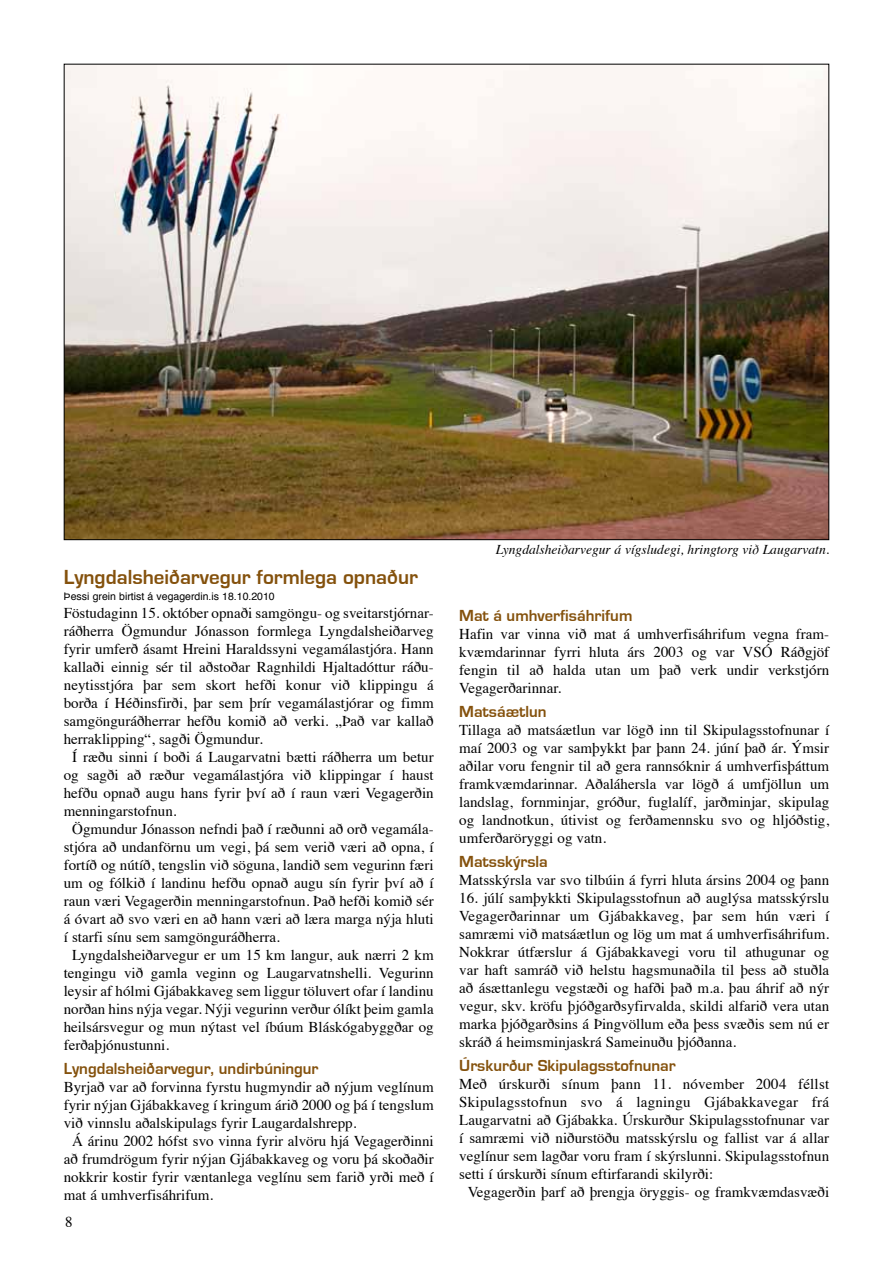
<style>
.page{position:relative;width:893px;height:1263px;background:#fff}
.page>*{position:absolute;margin:0;border:0;box-sizing:border-box;transform-origin:0 0}
.t1{font:700 21px "Eurostile";color:#84510c}
.t2{font:700 16.5px "Eurostile";color:#84510c}
.t3{font:15px/18px "Times";color:#000;text-align:justify}
.t4{font:italic 13.5px "Times";color:#000}
.t5{font:10.5px "Helvetica";color:#000}
</style>
<div class="page">
<img style="left:66px;top:66px;width:761px;height:472px">
<h1 class="t1" style="left:64px;top:566px;width:356px">Lyngdalsheiðarvegur formlega opnaður</h1>
<p class="t5" style="left:64px;top:588px;width:213px">Þessi grein birtist á vegagerdin.is 18.10.2010</p>
<p class="t3" style="left:64px;top:603px;width:370px">Föstudaginn 15. október opnaði samgöngu- og sveitarstjórnar-</p>
<p class="t3" style="left:64px;top:621px;width:371px">ráðherra Ögmundur Jónasson formlega Lyngdalsheiðarveg</p>
<p class="t3" style="left:64px;top:639px;width:371px">fyrir umferð ásamt Hreini Haraldssyni vegamálastjóra. Hann</p>
<p class="t3" style="left:64px;top:657px;width:370px">kallaði einnig sér til aðstoðar Ragnhildi Hjaltadóttur ráðu-</p>
<p class="t3" style="left:64px;top:675px;width:371px">neytisstjóra þar sem skort hefði konur við klippingu á</p>
<p class="t3" style="left:64px;top:693px;width:371px">borða í Héðinsfirði, þar sem þrír vegamálastjórar og fimm</p>
<p class="t3" style="left:64px;top:711px;width:371px">samgönguráðherrar hefðu komið að verki. „Það var kallað</p>
<p class="t3" style="left:64px;top:729px;width:201px">herraklipping“, sagði Ögmundur.</p>
<p class="t3" style="left:72px;top:747px;width:363px">Í ræðu sinni í boði á Laugarvatni bætti ráðherra um betur</p>
<p class="t3" style="left:64px;top:765px;width:371px">og sagði að ræður vegamálastjóra við klippingar í haust</p>
<p class="t3" style="left:64px;top:783px;width:371px">hefðu opnað augu hans fyrir því að í raun væri Vegagerðin</p>
<p class="t3" style="left:64px;top:801px;width:114px">menningarstofnun.</p>
<p class="t3" style="left:72px;top:819px;width:362px">Ögmundur Jónasson nefndi það í ræðunni að orð vegamála-</p>
<p class="t3" style="left:64px;top:837px;width:371px">stjóra að undanförnu um vegi, þá sem verið væri að opna, í</p>
<p class="t3" style="left:64px;top:855px;width:371px">fortíð og nútíð, tengslin við söguna, landið sem vegurinn færi</p>
<p class="t3" style="left:64px;top:873px;width:371px">um og fólkið í landinu hefðu opnað augu sín fyrir því að í</p>
<p class="t3" style="left:64px;top:891px;width:371px">raun væri Vegagerðin menningarstofnun. Það hefði komið sér</p>
<p class="t3" style="left:64px;top:909px;width:371px">á óvart að svo væri en að hann væri að læra marga nýja hluti</p>
<p class="t3" style="left:64px;top:927px;width:218px">í starfi sínu sem samgönguráðherra.</p>
<p class="t3" style="left:72px;top:945px;width:363px">Lyngdalsheiðarvegur er um 15 km langur, auk nærri 2 km</p>
<p class="t3" style="left:64px;top:963px;width:371px">tengingu við gamla veginn og Laugarvatnshelli. Vegurinn</p>
<p class="t3" style="left:64px;top:981px;width:371px">leysir af hólmi Gjábakkaveg sem liggur töluvert ofar í landinu</p>
<p class="t3" style="left:64px;top:999px;width:371px">norðan hins nýja vegar. Nýji vegurinn verður ólíkt þeim gamla</p>
<p class="t3" style="left:64px;top:1017px;width:371px">heilsársvegur og mun nýtast vel íbúum Bláskógabyggðar og</p>
<p class="t3" style="left:64px;top:1035px;width:107px">ferðaþjónustunni.</p>
<p class="t2" style="left:64px;top:1060px;width:256px">Lyngdalsheiðarvegur, undirbúningur</p>
<p class="t3" style="left:64px;top:1077px;width:371px">Byrjað var að forvinna fyrstu hugmyndir að nýjum veglínum</p>
<p class="t3" style="left:64px;top:1095px;width:371px">fyrir nýjan Gjábakkaveg í kringum árið 2000 og þá í tengslum</p>
<p class="t3" style="left:64px;top:1113px;width:294px">við vinnslu aðalskipulags fyrir Laugardalshrepp.</p>
<p class="t3" style="left:72px;top:1131px;width:363px">Á árinu 2002 hófst svo vinna fyrir alvöru hjá Vegagerðinni</p>
<p class="t3" style="left:64px;top:1149px;width:371px">að frumdrögum fyrir nýjan Gjábakkaveg og voru þá skoðaðir</p>
<p class="t3" style="left:64px;top:1167px;width:371px">nokkrir kostir fyrir væntanlega veglínu sem farið yrði með í</p>
<p class="t3" style="left:64px;top:1185px;width:151px">mat á umhverfisáhrifum.</p>
<p class="t3" style="left:65px;top:1211px;width:9px">8</p>
<p class="t4" style="left:496px;top:538px;width:335px">Lyngdalsheiðarvegur á vígsludegi, hringtorg við Laugarvatn.</p>
<p class="t2" style="left:459px;top:606px;width:175px">Mat á umhverfisáhrifum</p>
<p class="t3" style="left:459px;top:623px;width:372px">Hafin var vinna við mat á umhverfisáhrifum vegna fram&shy;kvæmdarinnar fyrri hluta árs 2003 og var VSÓ Ráðgjöf fengin til að halda utan um það verk undir verkstjórn Vegagerðarinnar.</p>
<p class="t2" style="left:459px;top:702px;width:89px">Matsáætlun</p>
<p class="t3" style="left:459px;top:719px;width:371px">Tillaga að matsáætlun var lögð inn til Skipulagsstofnunar í maí 2003 og var samþykkt þar þann 24. júní það ár. Ýmsir aðilar voru fengnir til að gera rannsóknir á umhverfisþáttum framkvæmdarinnar. Aðaláhersla var lögð á umfjöllun um landslag, fornminjar, gróður, fuglalíf, jarðminjar, skipulag og landnotkun, útivist og ferðamennsku svo og hljóðstig, umferðaröryggi og vatn.</p>
<p class="t2" style="left:459px;top:852px;width:90px">Matsskýrsla</p>
<p class="t3" style="left:459px;top:870px;width:371px">Matsskýrsla var svo tilbúin á fyrri hluta ársins 2004 og þann</p>
<p class="t3" style="left:459px;top:888px;width:372px">16. júlí samþykkti Skipulagsstofnun að auglýsa matsskýrslu Vegagerðarinnar um Gjábakkaveg, þar sem hún væri í samræmi við matsáætlun og lög um mat á umhverfisáhrifum.<br>Nokkrar útfærslur á Gjábakkavegi voru til athugunar og var haft samráð við helstu hagsmunaðila til þess að stuðla að ásættanlegu vegstæði og hafði það m.a. þau áhrif að nýr vegur, skv. kröfu þjóðgarðsyfirvalda, skildi alfarið vera utan marka þjóðgarðsins á Þingvöllum eða þess svæðis sem nú er skráð á heimsminjaskrá Sameinuðu þjóðanna.</p>
<p class="t2" style="left:459px;top:1056px;width:218px">Úrskurður Skipulagsstofnunar</p>
<p class="t3" style="left:459px;top:1074px;width:371px">Með úrskurði sínum þann 11. nóvember 2004 féllst</p>
<p class="t3" style="left:459px;top:1092px;width:371px">Skipulagsstofnun svo á lagningu Gjábakkavegar frá</p>
<p class="t3" style="left:459px;top:1110px;width:371px">Laugarvatni að Gjábakka. Úrskurður Skipulagsstofnunar var</p>
<p class="t3" style="left:459px;top:1128px;width:371px">í samræmi við niðurstöðu matsskýrslu og fallist var á allar</p>
<p class="t3" style="left:459px;top:1146px;width:371px">veglínur sem lagðar voru fram í skýrslunni. Skipulagsstofnun</p>
<p class="t3" style="left:459px;top:1164px;width:255px">setti í úrskurði sínum eftirfarandi skilyrði:</p>
<p class="t3" style="left:468px;top:1182px;width:363px">Vegagerðin þarf að þrengja öryggis- og framkvæmdasvæði</p>
</div>
